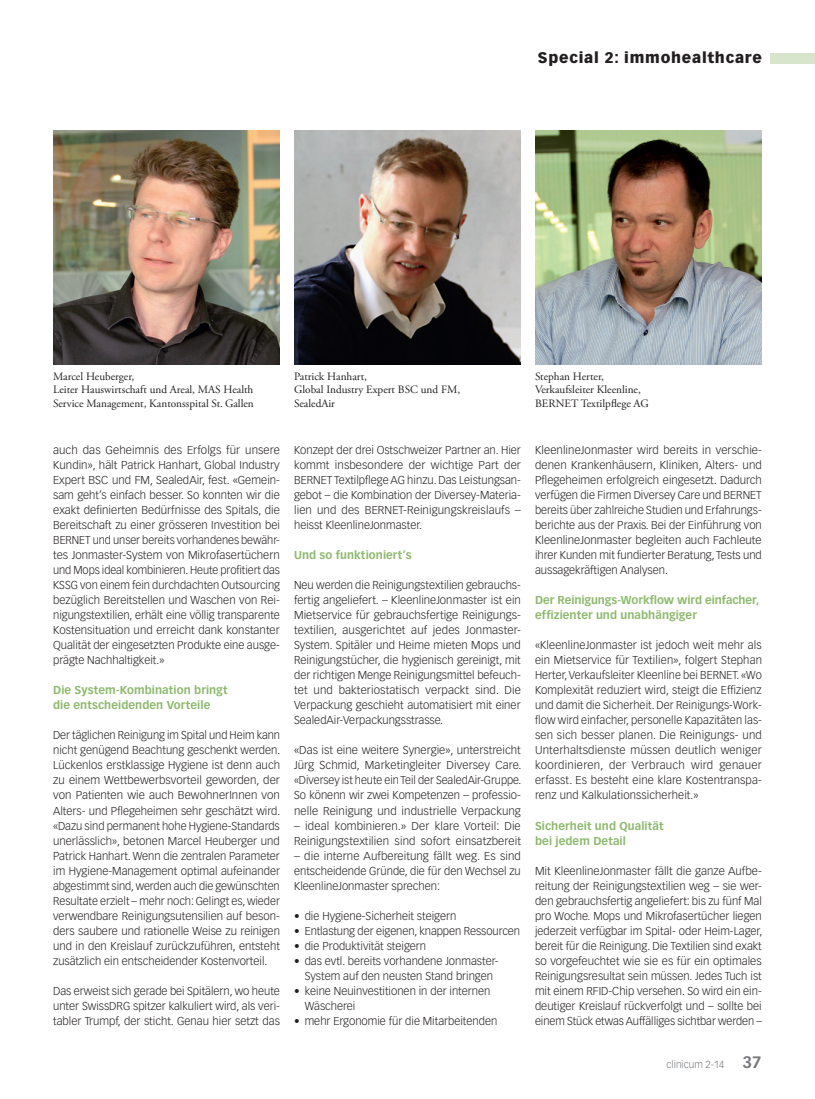
<style>
.page{position:relative;width:815px;height:1099px;background:#fff}
.page>*{position:absolute;margin:0;border:0;box-sizing:border-box;transform-origin:0 0}
.t1{font:900 15px "Vectora LT Std";letter-spacing:.05em;color:#231f20}
.t2{font:300 11.25px/15px "Vectora LT Std";color:#231f20;text-align:justify}
.t3{font:11.25px/13.5px "Adobe Garamond Pro";color:#231f20}
.t4{font:700 11.25px/15px "Vectora LT Std";letter-spacing:.005em;color:#8db96e}
.t5{font:300 10px "Vectora LH";color:#76787b}
.s1{font-weight:700;font-size:16.25px}
</style>
<div class="page">
<div style="left:770px;top:53px;width:45px;height:10px;background:#d8e5cd"></div>
<img style="left:535px;top:130px;width:227px;height:234px">
<img style="left:294px;top:130px;width:227px;height:234px">
<img style="left:53px;top:130px;width:227px;height:234px">
<h1 class="t1" style="left:538px;top:49px;width:225px">Special 2: immohealthcare</h1>
<p class="t3" style="left:53px;top:370px;width:202px">Marcel Heuberger,<br>Leiter Hauswirtschaft und Areal, MAS Health<br>Service Management, Kantonsspital St. Gallen</p>
<p class="t3" style="left:294px;top:370px;width:168px">Patrick Hanhart,<br>Global Industry Expert BSC und FM,<br>SealedAir</p>
<p class="t3" style="left:535px;top:370px;width:115px">Stephan Herter,<br>Verkaufsleiter Kleenline,<br>BERNET Textilpflege AG</p>
<p class="t2" style="left:53px;top:443px;width:228px">auch das Geheimnis des Erfolgs für unsere Kundin», hält Patrick Hanhart, Global Industry Expert BSC und FM, SealedAir, fest. «Gemein&shy;sam geht’s einfach besser. So konnten wir die exakt definierten Bedürfnisse des Spitals, die Bereitschaft zu einer grösseren Investition bei BERNET und unser bereits vorhandenes bewähr&shy;tes Jonmaster-System von Mikrofasertüchern und Mops ideal kombinieren. Heute profitiert das KSSG von einem fein durchdachten Outsourcing bezüglich Bereitstellen und Waschen von Rei&shy;nigungstextilien, erhält eine völlig transparente Kostensituation und erreicht dank konstanter Qualität der eingesetzten Produkte eine ausge&shy;prägte Nachhaltigkeit.»</p>
<p class="t4" style="left:53px;top:683px;width:176px">Die System-Kombination bringt die entscheidenden Vorteile</p>
<p class="t2" style="left:53px;top:728px;width:229px">Der täglichen Reinigung im Spital und Heim kann nicht genügend Beachtung geschenkt werden.<br>Lückenlos erstklassige Hygiene ist denn auch zu einem Wettbewerbsvorteil geworden, der von Patienten wie auch BewohnerInnen von Alters- und Pflegeheimen sehr geschätzt wird. «Dazu sind permanent hohe Hygiene-Standards unerlässlich», betonen Marcel Heuberger und Patrick Hanhart. Wenn die zentralen Parameter im Hygiene-Management optimal aufeinander abgestimmt sind, werden auch die gewünschten Resultate erzielt – mehr noch: Gelingt es, wieder verwendbare Reinigungsutensilien auf beson&shy;ders saubere und rationelle Weise zu reinigen und in den Kreislauf zurückzuführen, entsteht zusätzlich ein entscheidender Kostenvorteil.</p>
<p class="t2" style="left:53px;top:983px;width:228px">Das erweist sich gerade bei Spitälern, wo heute unter SwissDRG spitzer kalkuliert wird, als veri&shy;tabler Trumpf, der sticht. Genau hier setzt das</p>
<p class="t2" style="left:294px;top:443px;width:228px">Konzept der drei Ostschweizer Partner an. Hier kommt insbesondere der wichtige Part der BERNET Textilpflege AG hinzu. Das Leistungsan&shy;gebot – die Kombination der Diversey-Materia&shy;lien und des BERNET-Reinigungskreislaufs – heisst KleenlineJonmaster.</p>
<p class="t4" style="left:294px;top:548px;width:119px">Und so funktioniert’s</p>
<p class="t2" style="left:294px;top:578px;width:228px">Neu werden die Reinigungstextilien gebrauchs&shy;fertig angeliefert. – KleenlineJonmaster ist ein Mietservice für gebrauchsfertige Reinigungs&shy;textilien, ausgerichtet auf jedes Jonmaster-System. Spitäler und Heime mieten Mops und Reinigungstücher, die hygienisch gereinigt, mit der richtigen Menge Reinigungsmittel befeuch&shy;tet und bakteriostatisch verpackt sind. Die Verpackung geschieht automatisiert mit einer SealedAir-Verpackungsstrasse.</p>
<p class="t2" style="left:294px;top:743px;width:229px;text-align:left">«Das ist eine weitere Synergie», unterstreicht Jürg Schmid, Marketingleiter Diversey Care. «Diversey ist heute ein Teil der SealedAir-Gruppe.<br>So könenn wir zwei Kompetenzen – professio&shy;nelle Reinigung und industrielle Verpackung</p>
<p class="t2" style="left:294px;top:818px;width:228px">– ideal kombinieren.» Der klare Vorteil: Die<br>Reinigungstextilien sind sofort einsatzbereit</p>
<p class="t2" style="left:294px;top:848px;width:228px">– die interne Aufbereitung fällt weg. Es sind entscheidende Gründe, die für den Wechsel zu KleenlineJonmaster sprechen:</p>
<p class="t2" style="left:294px;top:908px;width:164px">• die Hygiene-Sicherheit steigern</p>
<p class="t2" style="left:294px;top:923px;width:227px">• Entlastung der eigenen, knappen Ressourcen</p>
<p class="t2" style="left:294px;top:938px;width:134px">• die Produktivität steigern</p>
<p class="t2" style="left:294px;top:953px;width:206px;text-align:center">• das evtl. bereits vorhandene Jonmaster-<br>System auf den neusten Stand bringen</p>
<p class="t2" style="left:305px;top:983px;width:187px;text-indent:-11px">• keine Neuinvestitionen in der internen<br>Wäscherei</p>
<p class="t2" style="left:294px;top:1013px;width:205px">• mehr Ergonomie für die Mitarbeitenden</p>
<p class="t2" style="left:535px;top:443px;width:228px">KleenlineJonmaster wird bereits in verschie&shy;denen Krankenhäusern, Kliniken, Alters- und Pflegeheimen erfolgreich eingesetzt. Dadurch verfügen die Firmen Diversey Care und BERNET bereits über zahlreiche Studien und Erfahrungs&shy;berichte aus der Praxis. Bei der Einführung von KleenlineJonmaster begleiten auch Fachleute ihrer Kunden mit fundierter Beratung, Tests und aussagekräftigen Analysen.</p>
<p class="t4" style="left:535px;top:593px;width:226px">Der Reinigungs-Workflow wird einfacher, effizienter und unabhängiger</p>
<p class="t2" style="left:535px;top:638px;width:228px">«KleenlineJonmaster ist jedoch weit mehr als ein Mietservice für Textilien», folgert Stephan Herter, Verkaufsleiter Kleenline bei BERNET. «Wo Komplexität reduziert wird, steigt die Effizienz und damit die Sicherheit. Der Reinigungs-Work&shy;flow wird einfacher, personelle Kapazitäten las&shy;sen sich besser planen. Die Reinigungs- und Unterhaltsdienste müssen deutlich weniger koordinieren, der Verbrauch wird genauer erfasst. Es besteht eine klare Kostentranspa&shy;renz und Kalkulationssicherheit.»</p>
<p class="t4" style="left:535px;top:818px;width:130px">Sicherheit und Qualität bei jedem Detail</p>
<p class="t2" style="left:535px;top:863px;width:229px">Mit KleenlineJonmaster fällt die ganze Aufbe&shy;reitung der Reinigungstextilien weg – sie wer&shy;den gebrauchsfertig angeliefert: bis zu fünf Mal pro Woche. Mops und Mikrofasertücher liegen jederzeit verfügbar im Spital- oder Heim-Lager, bereit für die Reinigung. Die Textilien sind exakt so vorgefeuchtet wie sie es für ein optimales Reinigungsresultat sein müssen. Jedes Tuch ist mit einem RFID-Chip versehen. So wird ein ein&shy;deutiger Kreislauf rückverfolgt und – sollte bei einem Stück etwas Auffälliges sichtbar werden –</p>
<p class="t5" style="left:667px;top:1058px;width:97px">clinicum 2-14 <span class="s1">37</span></p>
</div>
